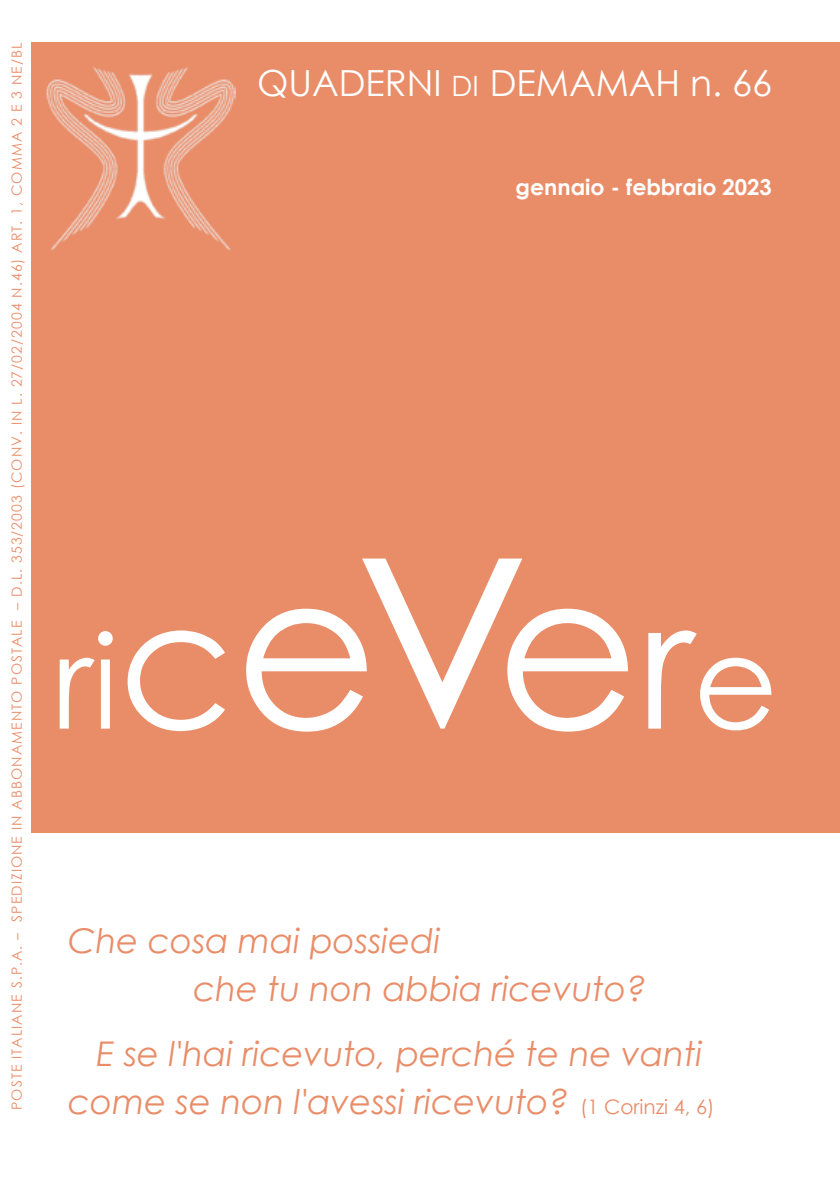
<style>
.page{position:relative;width:840px;height:1191px;background:#fff}
.page>*{position:absolute;margin:0;border:0;box-sizing:border-box;transform-origin:0 0}
.t1{font:130px "Century Gothic";color:#fff}
.t2{font:36px "Century Gothic";color:#fff}
.t3{font:italic 34px/48px "Century Gothic";color:#e98d69}
.t4{font:700 22px "Century Gothic";color:#fff}
.t5{font:14px "Century Gothic";letter-spacing:.075em;color:#e98d69}
.s1{font-size:28px}
.s2{font-size:180px}
.s3{font-size:220px}
.s4{font-size:320px}
.s5{font-style:normal;font-size:20px}
</style>
<div class="page">
<div style="left:32px;top:42px;width:807px;height:790px;background:#e98d69"></div>
<img style="left:46px;top:67px;width:190px;height:184px">
<p class="t5" style="left:7px;top:1110px;width:1069px;rotate:-90deg">POSTE ITALIANE S.P.A. – SPEDIZIONE IN ABBONAMENTO POSTALE – D.L. 353/2003 (CONV. IN L. 27/02/2004 N.46) ART. 1, COMMA 2 E 3 NE/BL</p>
<p class="t2" style="left:257px;top:58px;width:516px">QUADERNI <span class="s1">DI</span> DEMAMAH n. 66</p>
<p class="t4" style="left:515px;top:170px;width:258px">gennaio - febbraio 2023</p>
<h1 class="t1" style="left:53px;top:591px;width:726px">ri<span class="s2">c</span><span class="s3">e</span><span class="s4">v</span><span class="s3">e</span><span class="s2">r</span>e</h1>
<p class="t3" style="left:193px;top:916px;width:454px;text-indent:-125px">Che cosa mai possiedi<br>che tu non abbia ricevuto?</p>
<p class="t3" style="left:68px;top:1029px;width:647px;text-align:center">E se l'hai ricevuto, perché te ne vanti come se non l'avessi ricevuto? <span class="s5">(1 Corinzi 4, 6)</span></p>
</div>
